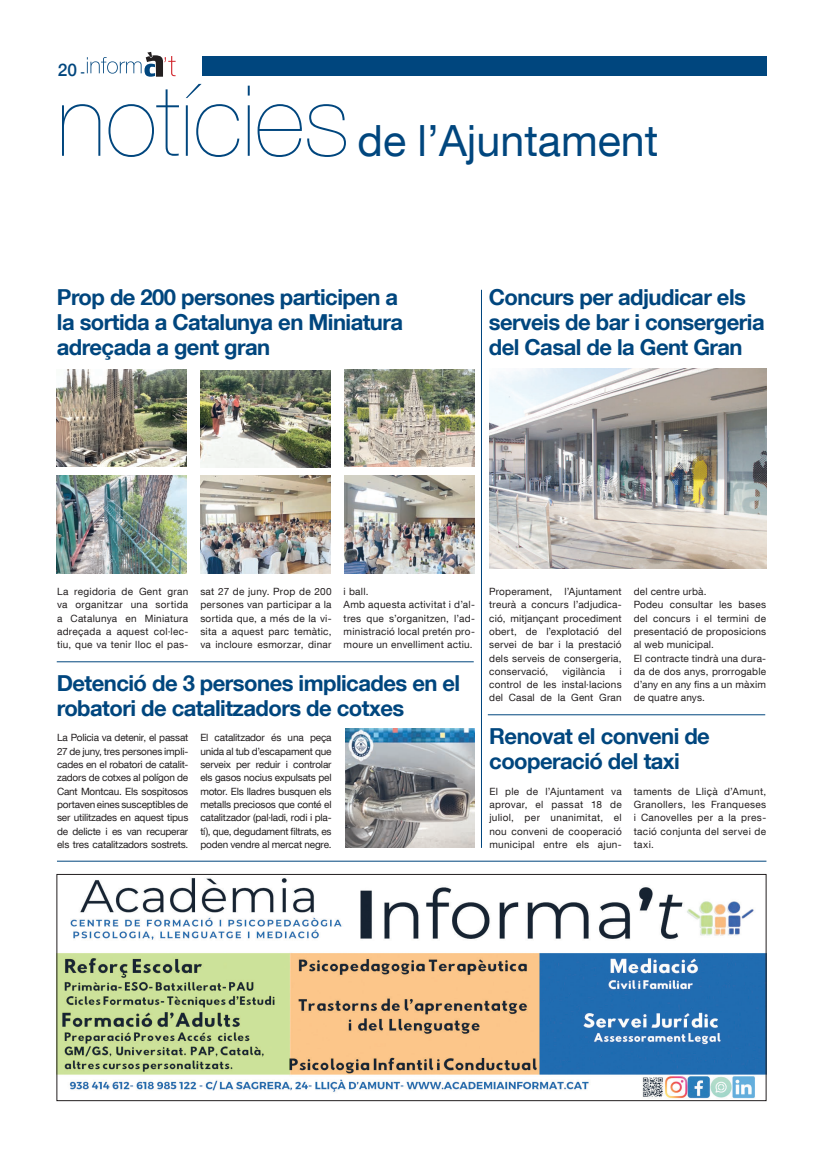
<style>
.page{position:relative;width:823px;height:1163px;background:#fff}
.page>*{position:absolute;margin:0;border:0;box-sizing:border-box;transform-origin:0 0}
.t1{font:200 98.2px "Helvetica Neue LT Com";color:#00467e}
.t2{font:43px "Helvetica Neue LT Com";color:#00467e}
.Titulars{font:700 22px/25px "Helvetica Neue LT Com";letter-spacing:-.025em;color:#00467e}
.t3{font:500 17.3px "Helvetica Neue";color:#00467e}
.t4{font:10px/13.3px "Helvetica Neue LT Com";letter-spacing:.02em;color:#231f20;text-align:justify}
.s1{font-size:11.5px}
</style>
<div class="page">
<div style="left:202px;top:57px;width:563px;height:19px;background:#00467e"></div>
<svg style="left:87px;top:52px;width:88px;height:25px"></svg>
<hr style="left:57px;top:860px;width:709px;height:1px;background:#00467e">
<img style="left:56px;top:369px;width:130px;height:98px">
<img style="left:57px;top:476px;width:129px;height:97px">
<img style="left:344px;top:369px;width:130px;height:98px">
<img style="left:200px;top:370px;width:130px;height:97px">
<img style="left:200px;top:476px;width:130px;height:97px">
<img style="left:344px;top:476px;width:130px;height:97px">
<img style="left:489px;top:368px;width:276px;height:200px">
<hr style="left:487px;top:714px;width:277px;height:1px;background:#00467e">
<img style="left:345px;top:728px;width:129px;height:119px">
<hr style="left:57px;top:661px;width:416px;height:1px;background:#00467e">
<hr style="left:481px;top:290px;width:1px;height:557px;background:#00467e">
<img style="left:59px;top:878px;width:704px;height:220px">
<div style="left:57px;top:874px;width:708px;height:226px;border:1px solid #231f20"></div>
<h3 class="t3" style="left:58px;top:56px;width:28px">20 <span class="s1">-</span></h3>
<p class="t1" style="left:57px;top:64px;width:294px">notícies</p>
<p class="t2" style="left:357px;top:114px;width:302px">de l’Ajuntament</p>
<p class="Titulars" style="left:57px;top:284px;width:347px">Prop de 200 persones participen a la sortida a Catalunya en Miniatura adreçada a gent gran</p>
<p class="Titulars" style="left:488px;top:284px;width:277px">Concurs per adjudicar els serveis de bar i consergeria del Casal de la Gent Gran</p>
<p class="t4" style="left:57px;top:584px;width:133px">La regidoria de Gent gran va organitzar una sortida a Catalunya en Miniatura adreçada a aquest col·lec&shy;tiu, que va tenir lloc el pas-</p>
<p class="t4" style="left:200px;top:584px;width:133px">sat 27 de juny. Prop de 200 persones van participar a la sortida que, a més de la vi&shy;sita a aquest parc temàtic, va incloure esmorzar, dinar</p>
<p class="t4" style="left:343px;top:584px;width:26px">i ball.</p>
<p class="t4" style="left:343px;top:597px;width:133px">Amb aquesta activitat i d’al&shy;tres que s’organitzen, l’ad&shy;ministració local pretén pro&shy;moure un envelliment actiu.</p>
<p class="Titulars" style="left:57px;top:669px;width:405px">Detenció de 3 persones implicades en el robatori de catalitzadors de cotxes</p>
<p class="t4" style="left:57px;top:730px;width:133px">La Policia va detenir, el passat 27 de juny, tres persones impli&shy;cades en el robatori de catalit&shy;zadors de cotxes al polígon de Cant Montcau. Els sospitosos portaven eines susceptibles de ser utilitzades en aquest tipus de delicte i es van recuperar els tres catalitzadors sostrets.</p>
<p class="t4" style="left:200px;top:730px;width:133px">El catalitzador és una peça unida al tub d’escapament que serveix per reduir i controlar els gasos nocius expulsats pel motor. Els lladres busquen els metalls preciosos que conté el catalitzador (pal·ladi, rodi i pla&shy;tí), que, degudament filtrats, es poden vendre al mercat negre.</p>
<p class="t4" style="left:489px;top:584px;width:134px">Properament, l’Ajuntament treurà a concurs l’adjudica&shy;ció, mitjançant procediment obert, de l’explotació del servei de bar i la prestació dels serveis de consergeria, conservació,</p>
<p class="t4" style="left:562px;top:664px;width:44px">vigilància</p>
<p class="t4" style="left:489px;top:664px;width:134px;text-indent:130px">i control de les instal·lacions del Casal de la Gent Gran</p>
<p class="t4" style="left:633px;top:584px;width:74px">del centre urbà.</p>
<p class="t4" style="left:633px;top:597px;width:134px">Podeu consultar les bases del concurs i el termini de presentació de proposicions al web municipal.</p>
<p class="t4" style="left:633px;top:651px;width:134px">El contracte tindrà una dura&shy;da de dos anys, prorrogable d’any en any fins a un màxim de quatre anys.</p>
<p class="Titulars" style="left:489px;top:722px;width:222px">Renovat el conveni de cooperació del taxi</p>
<p class="t4" style="left:489px;top:784px;width:134px">El ple de l’Ajuntament va aprovar, el passat 18 de juliol, per unanimitat, el nou conveni de cooperació municipal entre els ajun-</p>
<p class="t4" style="left:633px;top:784px;width:134px">taments de Lliçà d’Amunt, Granollers, les Franqueses i Canovelles per a la pres&shy;tació conjunta del servei de taxi.</p>
</div>
